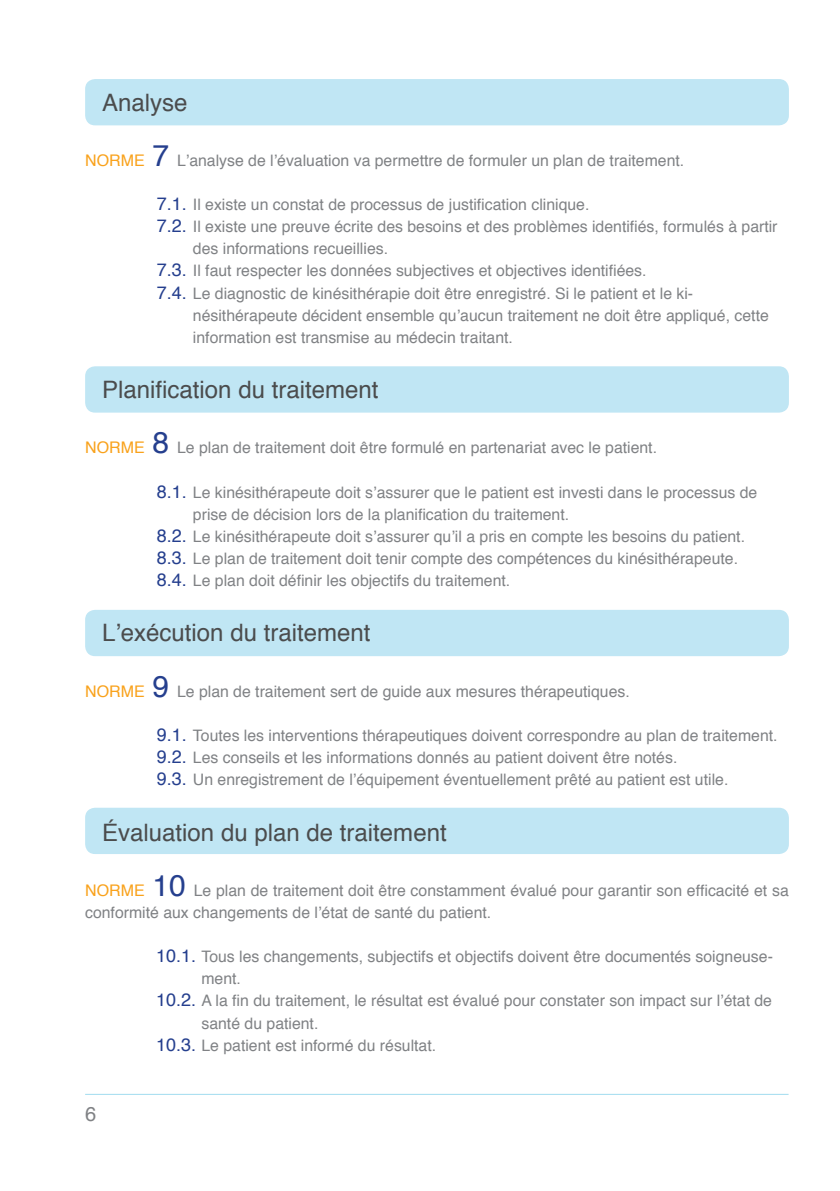
<style>
.page{position:relative;width:840px;height:1191px;background:#fff}
.page>*{position:absolute;margin:0;border:0;box-sizing:border-box;transform-origin:0 0}
.t1{font:24px "Helvetica";color:#4b4c4d}
.t2{font:20px "Helvetica";color:#808285}
.t3{font:15.8px/22.2px "Helvetica";color:#808285}
.s1{font-size:16px;color:#f9a21c}
.s2{font-size:30px;color:#253f8e}
.s3{font-size:18px;color:#253f8e}
</style>
<div class="page">
<div style="left:85px;top:79px;width:703px;height:46px;background:#c0e6f4;border-radius:10px"></div>
<div style="left:85px;top:366px;width:703px;height:46px;background:#c0e6f4;border-radius:10px"></div>
<div style="left:85px;top:610px;width:703px;height:46px;background:#c0e6f4;border-radius:10px"></div>
<div style="left:85px;top:807px;width:703px;height:47px;background:#c0e6f4;border-radius:10px"></div>
<hr style="left:85px;top:1093px;width:703px;height:1px;background:#a1dcef">
<h1 class="t1" style="left:102px;top:82px;width:87px">Analyse</h1>
<p class="t3" style="left:85px;top:149px;width:600px"><span class="s1">Norme</span> <span class="s2">7</span> L’analyse de l’évaluation va permettre de formuler un plan de traitement.</p>
<p class="t3" style="left:157px;top:193px;width:434px"><span class="s3">7.1.</span> Il existe un constat de processus de justification clinique.</p>
<p class="t3" style="left:157px;top:215px;width:621px"><span class="s3">7.2.</span> Il existe une preuve écrite des besoins et des problèmes identifiés, formulés à partir</p>
<p class="t3" style="left:193px;top:237px;width:196px">des informations recueillies.</p>
<p class="t3" style="left:157px;top:259px;width:491px"><span class="s3">7.3.</span> Il faut respecter les données subjectives et objectives identifiées.</p>
<p class="t3" style="left:157px;top:281px;width:537px"><span class="s3">7.4.</span> Le diagnostic de kinésithérapie doit être enregistré. Si le patient et le ki-</p>
<p class="t3" style="left:193px;top:303px;width:577px">nésithérapeute décident ensemble qu’aucun traitement ne doit être appliqué, cette</p>
<p class="t3" style="left:193px;top:326px;width:321px">information est transmise au médecin traitant.</p>
<h1 class="t1" style="left:102px;top:369px;width:278px">Planification du traitement</h1>
<p class="t3" style="left:85px;top:436px;width:573px"><span class="s1">Norme</span> <span class="s2">8</span> Le plan de traitement doit être formulé en partenariat avec le patient.</p>
<p class="t3" style="left:157px;top:480px;width:601px"><span class="s3">8.1.</span> Le kinésithérapeute doit s’assurer que le patient est investi dans le processus de</p>
<p class="t3" style="left:193px;top:502px;width:377px">prise de décision lors de la planification du traitement.</p>
<p class="t3" style="left:157px;top:525px;width:589px"><span class="s3">8.2.</span> Le kinésithérapeute doit s’assurer qu’il a pris en compte les besoins du patient.</p>
<p class="t3" style="left:157px;top:547px;width:582px"><span class="s3">8.3.</span> Le plan de traitement doit tenir compte des compétences du kinésithérapeute.</p>
<p class="t3" style="left:157px;top:569px;width:355px"><span class="s3">8.4.</span> Le plan doit définir les objectifs du traitement.</p>
<h1 class="t1" style="left:102px;top:612px;width:270px">L’exécution du traitement</h1>
<p class="t3" style="left:85px;top:679px;width:546px"><span class="s1">Norme</span> <span class="s2">9</span> Le plan de traitement sert de guide aux mesures thérapeutiques.</p>
<p class="t3" style="left:157px;top:724px;width:622px"><span class="s3">9.1.</span> Toutes les interventions thérapeutiques doivent correspondre au plan de traitement.<br><span class="s3">9.2.</span> Les conseils et les informations donnés au patient doivent être notés.<br><span class="s3">9.3.</span> Un enregistrement de l’équipement éventuellement prêté au patient est utile.</p>
<h1 class="t1" style="left:102px;top:811px;width:346px">Évaluation du plan de traitement</h1>
<p class="t3" style="left:85px;top:878px;width:704px"><span class="s1">Norme</span> <span class="s2">10</span> Le plan de traitement doit être constamment évalué pour garantir son efficacité et sa conformité aux changements de l’état de santé du patient.</p>
<p class="t3" style="left:156px;top:945px;width:618px"><span class="s3">10.1.</span> Tous les changements, subjectifs et objectifs doivent être documentés soigneuse-</p>
<p class="t3" style="left:201px;top:967px;width:41px">ment.</p>
<p class="t3" style="left:156px;top:989px;width:617px"><span class="s3">10.2.</span> A la fin du traitement, le résultat est évalué pour constater son impact sur l’état de</p>
<p class="t3" style="left:201px;top:1011px;width:118px">santé du patient.</p>
<p class="t3" style="left:156px;top:1033px;width:281px"><span class="s3">10.3.</span> Le patient est informé du résultat.</p>
<p class="t2" style="left:85px;top:1097px;width:13px">6</p>
</div>
